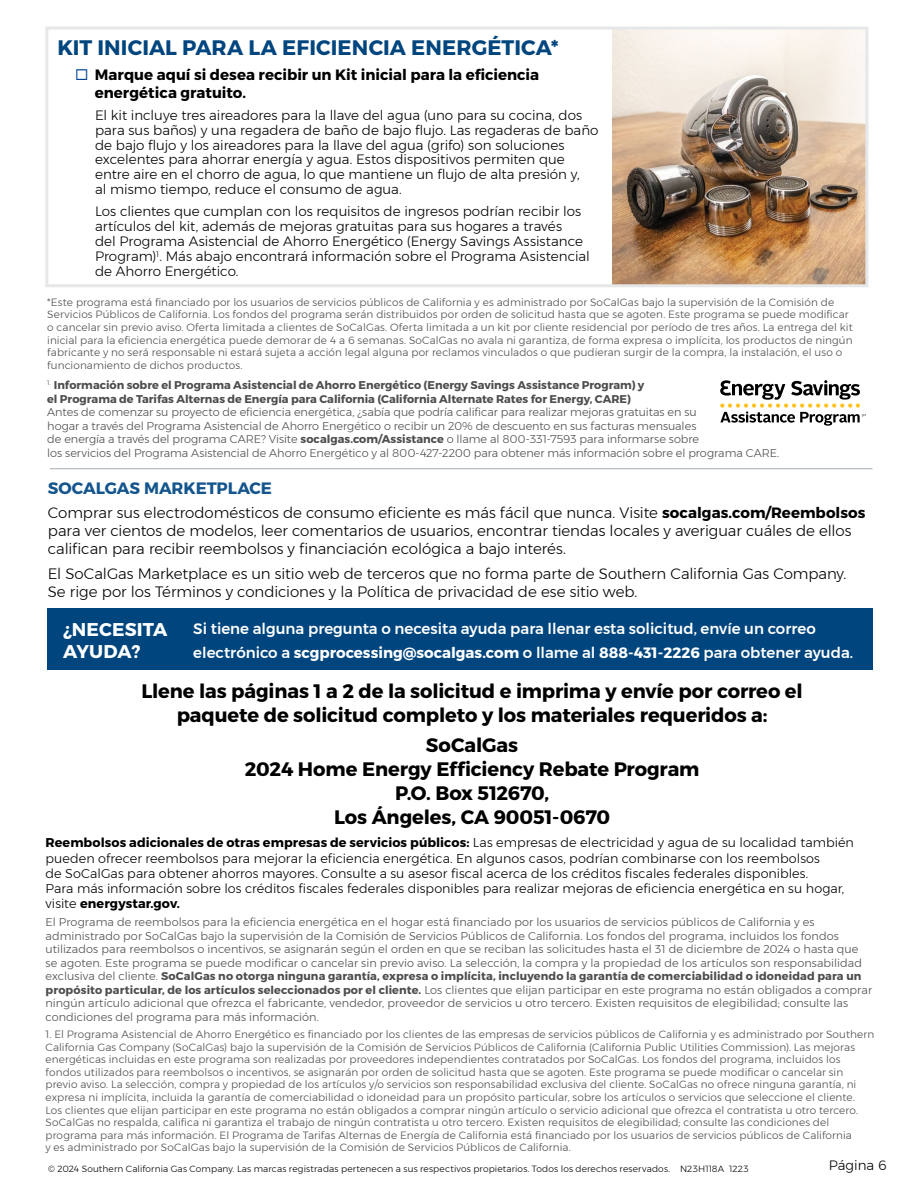
<style>
.page{position:relative;width:918px;height:1188px;background:#fff}
.page>*{position:absolute;margin:0;border:0;box-sizing:border-box;transform-origin:0 0}
.t1{font:700 21px "Montserrat";letter-spacing:.005em;color:#00457e}
.t2{font:700 19.5px/24px "Montserrat";letter-spacing:-.01em;color:#000;text-align:center}
.t3{font:700 18.45px/22.2px "Montserrat";letter-spacing:.01em;color:#fff}
.t4{font:700 16.5px "Montserrat";letter-spacing:-.005em;color:#14558d}
.t5{font:300 15px/18px "Montserrat";letter-spacing:-.005em;color:#000}
.t6{font:500 15px/24px "Montserrat";color:#fff}
.t7{font:700 15px/18px "Montserrat";color:#000}
.t8{font:300 13.5px/15px "Montserrat";color:#000}
.t9{font:300 12.75px/15.3px "Montserrat";letter-spacing:.005em;color:#000}
.t10{font:300 11.25px/13.5px "Montserrat";letter-spacing:.005em;color:#4d4d4f}
.t11{font:700 11.25px/13.5px "Montserrat";color:#4d4d4f}
.t12{font:300 10.5px/12.6px "Montserrat";letter-spacing:.01em;color:#4d4d4f}
.t13{font:300 9px "Montserrat";letter-spacing:.015em;color:#000}
.s1{color:#004693}
.s2{font-weight:700}
</style>
<div class="page">
<img style="left:612px;top:31px;width:252px;height:252px">
<div style="left:45px;top:27px;width:823px;height:260px;border:3px solid #e6e7e8"></div>
<div style="left:47px;top:608px;width:826px;height:61px;background:#00457e"></div>
<svg style="left:720px;top:380px;width:146px;height:46px"></svg>
<hr style="left:50px;top:468px;width:822px;height:1px;background:#a1abb2">
<h1 class="t1" style="left:57px;top:35px;width:503px">KIT INICIAL PARA LA EFICIENCIA ENERGÉTICA*</h1>
<h3 class="t7" style="left:95px;top:66px;width:446px;text-indent:-20px"><span class="s1">◻</span> Marque aquí si desea recibir un Kit inicial para la eficiencia energética gratuito.</h3>
<p class="t8" style="left:95px;top:107px;width:505px">El kit incluye tres aireadores para la llave del agua (uno para su cocina, dos para sus baños) y una regadera de baño de bajo flujo. Las regaderas de baño de bajo flujo y los aireadores para la llave del agua (grifo) son soluciones excelentes para ahorrar energía y agua. Estos dispositivos permiten que entre aire en el chorro de agua, lo que mantiene un flujo de alta presión y,<br>al mismo tiempo, reduce el consumo de agua.</p>
<p class="t8" style="left:95px;top:204px;width:496px">Los clientes que cumplan con los requisitos de ingresos podrían recibir los artículos del kit, además de mejoras gratuitas para sus hogares a través<br>del Programa Asistencial de Ahorro Energético (Energy Savings Assistance Program)<sup>1</sup>. Más abajo encontrará información sobre el Programa Asistencial de Ahorro Energético.</p>
<p class="t12" style="left:47px;top:296px;width:807px">*Este programa está financiado por los usuarios de servicios públicos de California y es administrado por SoCalGas bajo la supervisión de la Comisión de Servicios Públicos de California. Los fondos del programa serán distribuidos por orden de solicitud hasta que se agoten. Este programa se puede modificar o cancelar sin previo aviso. Oferta limitada a clientes de SoCalGas. Oferta limitada a un kit por cliente residencial por período de tres años. La entrega del kit inicial para la eficiencia energética puede demorar de 4 a 6 semanas. SoCalGas no avala ni garantiza, de forma expresa o implícita, los productos de ningún fabricante y no será responsable ni estará sujeta a acción legal alguna por reclamos vinculados o que pudieran surgir de la compra, la instalación, el uso o funcionamiento de dichos productos.</p>
<p class="t11" style="left:47px;top:379px;width:599px"><sup>1.</sup> Información sobre el Programa Asistencial de Ahorro Energético (Energy Savings Assistance Program) y el Programa de Tarifas Alternas de Energía para California (California Alternate Rates for Energy, CARE)</p>
<p class="t10" style="left:47px;top:405px;width:733px">Antes de comenzar su proyecto de eficiencia energética, ¿sabía que podría calificar para realizar mejoras gratuitas en su<br>hogar a través del Programa Asistencial de Ahorro Energético o recibir un 20% de descuento en sus facturas mensuales<br>de energía a través del programa CARE? Visite <span class="s2">socalgas.com/Assistance</span> o llame al 800-331-7593 para informarse sobre<br>los servicios del Programa Asistencial de Ahorro Energético y al 800-427-2200 para obtener más información sobre el programa CARE.</p>
<h3 class="t4" style="left:48px;top:478px;width:226px">SOCALGAS MARKETPLACE</h3>
<p class="t5" style="left:48px;top:504px;width:819px">Comprar sus electrodomésticos de consumo eficiente es más fácil que nunca. Visite <span class="s2">socalgas.com/Reembolsos </span>para ver cientos de modelos, leer comentarios de usuarios, encontrar tiendas locales y averiguar cuáles de ellos califican para recibir reembolsos y financiación ecológica a bajo interés.</p>
<h3 class="t5" style="left:48px;top:564px;width:800px">El SoCalGas Marketplace es un sitio web de terceros que no forma parte de Southern California Gas Company.<br>Se rige por los Términos y condiciones y la Política de privacidad de ese sitio web.</h3>
<h3 class="t3" style="left:63px;top:619px;width:106px">¿NECESITA<br>AYUDA?</h3>
<h3 class="t6" style="left:193px;top:617px;width:661px">Si tiene alguna pregunta o necesita ayuda para llenar esta solicitud, envíe un correo electrónico a <span class="s2">scgprocessing@socalgas.com</span> o llame al <span class="s2">888-431-2226</span> para obtener ayuda.</h3>
<h2 class="t2" style="left:142px;top:679px;width:663px">Llene las páginas 1 a 2 de la solicitud e imprima y envíe por correo el paquete de solicitud completo y los materiales requeridos a:</h2>
<h2 class="t2" style="left:245px;top:734px;width:456px">SoCalGas<br>2024 Home Energy Efficiency Rebate Program<br>P.O. Box 512670,<br>Los Ángeles, CA 90051-0670</h2>
<p class="t9" style="left:46px;top:835px;width:810px"><span class="s2">Reembolsos adicionales de otras empresas de servicios públicos:</span> Las empresas de electricidad y agua de su localidad también pueden ofrecer reembolsos para mejorar la eficiencia energética. En algunos casos, podrían combinarse con los reembolsos<br>de SoCalGas para obtener ahorros mayores. Consulte a su asesor fiscal acerca de los créditos fiscales federales disponibles.<br>Para más información sobre los créditos fiscales federales disponibles para realizar mejoras de eficiencia energética en su hogar, visite <span class="s2">energystar.gov.</span></p>
<p class="t10" style="left:46px;top:915px;width:828px">El Programa de reembolsos para la eficiencia energética en el hogar está financiado por los usuarios de servicios públicos de California y es administrado por SoCalGas bajo la supervisión de la Comisión de Servicios Públicos de California. Los fondos del programa, incluidos los fondos utilizados para reembolsos o incentivos, se asignarán según el orden en que se reciban las solicitudes hasta el 31 de diciembre de 2024 o hasta que se agoten. Este programa se puede modificar o cancelar sin previo aviso. La selección, la compra y la propiedad de los artículos son responsabilidad exclusiva del cliente. <span class="s2">SoCalGas no otorga ninguna garantía, expresa o implícita, incluyendo la garantía de comerciabilidad o idoneidad para un propósito particular, de los artículos seleccionados por el cliente.</span> Los clientes que elijan participar en este programa no están obligados a comprar ningún artículo adicional que ofrezca el fabricante, vendedor, proveedor de servicios u otro tercero. Existen requisitos de elegibilidad; consulte las condiciones del programa para más información.</p>
<p class="t12" style="left:46px;top:1028px;width:830px">1. El Programa Asistencial de Ahorro Energético es financiado por los clientes de las empresas de servicios públicos de California y es administrado por Southern California Gas Company (SoCalGas) bajo la supervisión de la Comisión de Servicios Públicos de California (California Public Utilities Commission). Las mejoras energéticas incluidas en este programa son realizadas por proveedores independientes contratados por SoCalGas. Los fondos del programa, incluidos los fondos utilizados para reembolsos o incentivos, se asignarán por orden de solicitud hasta que se agoten. Este programa se puede modificar o cancelar sin previo aviso. La selección, compra y propiedad de los artículos y/o servicios son responsabilidad exclusiva del cliente. SoCalGas no ofrece ninguna garantía, ni expresa ni implícita, incluida la garantía de comerciabilidad o idoneidad para un propósito particular, sobre los artículos o servicios que seleccione el cliente.<br>Los clientes que elijan participar en este programa no están obligados a comprar ningún artículo o servicio adicional que ofrezca el contratista u otro tercero.<br>SoCalGas no respalda, califica ni garantiza el trabajo de ningún contratista u otro tercero. Existen requisitos de elegibilidad; consulte las condiciones del programa para más información. El Programa de Tarifas Alternas de Energía de California está financiado por los usuarios de servicios públicos de California<br>y es administrado por SoCalGas bajo la supervisión de la Comisión de Servicios Públicos de California.</p>
<p class="t13" style="left:48px;top:1162px;width:702px">© 2024 Southern California Gas Company. Las marcas registradas pertenecen a sus respectivos propietarios. Todos los derechos reservados. N23H118A 1223</p>
<p class="t8" style="left:829px;top:1157px;width:59px">Página 6</p>
</div>
